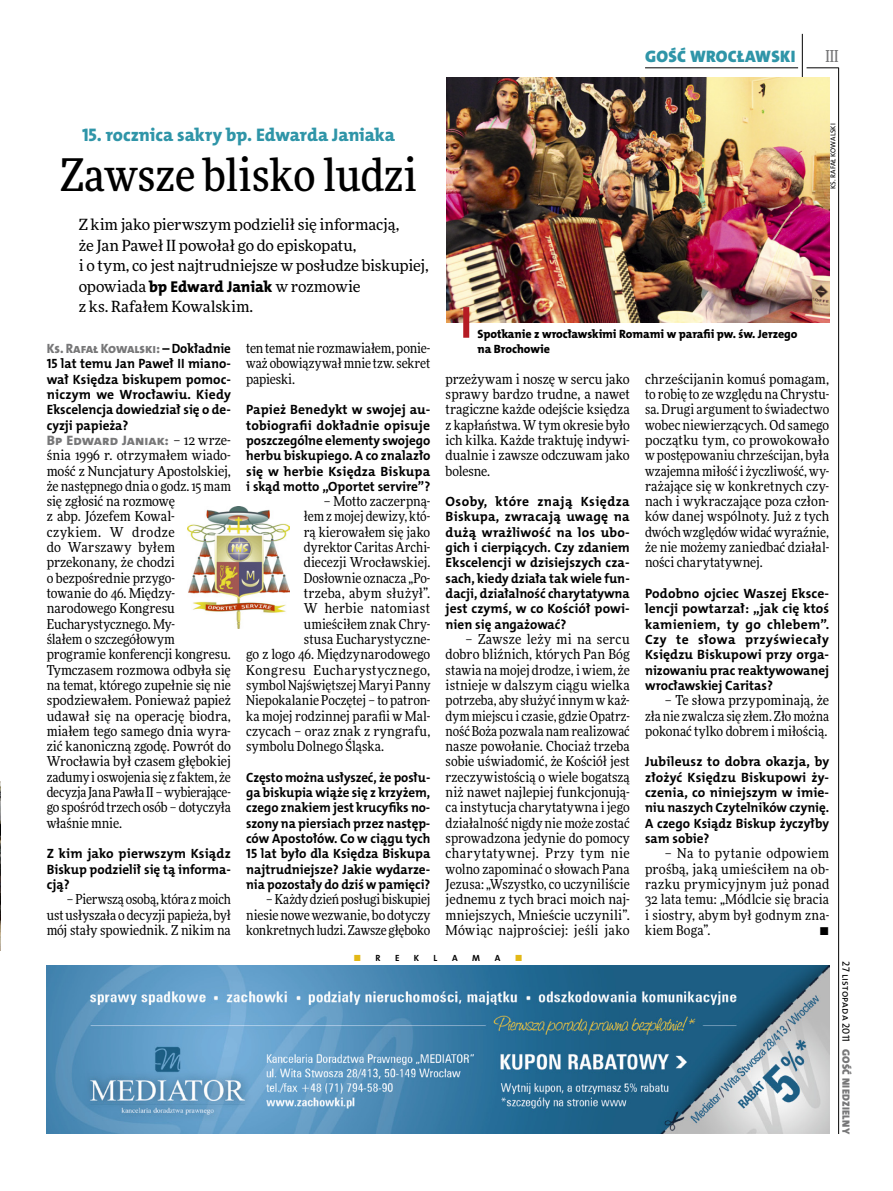
<style>
.page{position:relative;width:893px;height:1191px;background:#fff}
.page>*{position:absolute;margin:0;border:0;box-sizing:border-box;transform-origin:0 0}
.t1{font:500 45px "Freeday Narrow";color:#000}
.t2{font:18.3px "The Mix HP8 Ex Bld";letter-spacing:-.005em;color:#2f95a8}
.t3{font:16.65px "The Mix HP9 Blk";letter-spacing:.02em;color:#2f95a8}
.t4{font:500 16.5px "Freeday Narrow";color:#777778;scale:.9 1}
.t5{font:15.45px/20.4px "Freeday News";letter-spacing:-.01em;color:#000}
.t6{font:13.65px/15.3px "Freeday Narrow News";color:#000;text-align:justify}
.t7{font:13.65px "Freeday Narrow News";letter-spacing:.04em;color:#000}
.t8{font:13.65px "The Mix HP8 Ex Bld";color:#777778}
.t9{font:13.65px "Freeday Narrow News";letter-spacing:.02em;color:#000}
.t10{font:13.65px "Freeday Narrow News";letter-spacing:.025em;color:#000}
.t11{font:13.5px/15.3px "The Mix HP7 Bld";color:#000;text-align:justify}
.t12{font:13.5px/15.3px "The Mix HP7 Bld";color:#000;text-align:justify;scale:.96 1}
.t13{font:13.5px "The Mix HP8 Ex Bld";letter-spacing:-.01em;color:#777778;scale:.96 1}
.t14{font:12px/15.3px "The Mix HP8 Ex Bld";letter-spacing:-.005em;color:#000}
.t15{font:10.5px "The Mix HP5 Plain";color:#000}
.t16{font:10.5px "The Mix HP9 Blk";letter-spacing:.025em;color:#777778}
.t17{font:9px "The Mix HP7 Bld";color:#000}
.t18{font:9px "The Mix HP7 Bld";color:#e3b816}
.t19{font:7.2px "The Mix HP5 Plain";letter-spacing:.015em;color:#000}
.s1{font-family:"The Mix HP8 Ex Bld";font-size:15.75px}
.s2{font-family:"The Mix HP7 Bld";color:#000}
.s3{font-family:"Freeday Narrow News";color:#000}
.s4{color:#000}
</style>
<div class="page">
<hr style="left:806px;top:68px;width:33px;height:1px;background:#000">
<hr style="left:645px;top:68px;width:153px;height:1px;background:#000">
<hr style="left:838px;top:68px;width:1px;height:1066px;background:#000">
<hr style="left:802px;top:34px;width:1px;height:43px;background:#000">
<img style="left:47px;top:965px;width:782px;height:168px">
<img style="left:446px;top:77px;width:383px;height:245px">
<div style="left:463px;top:307px;width:6px;height:31px;background:#b51b24"></div>
<img style="left:188px;top:506px;width:102px;height:122px">
<img style="left:0;top:782px;width:1px;height:168px">
<p class="t3" style="left:645px;top:46px;width:152px">GOŚĆ WROCŁAWSKI</p>
<p class="t4" style="left:825px;top:46px;width:16px">III</p>
<h2 class="t2" style="left:82px;top:123px;width:314px">15. rocznica sakry bp. Edwarda Janiaka</h2>
<h1 class="t1" style="left:60px;top:147px;width:358px">Zawsze blisko ludzi</h1>
<p class="t5" style="left:79px;top:214px;width:352px">Z kim jako pierwszym podzielił się informacją,<br>że Jan Paweł II powołał go do episkopatu,<br>i o tym, co jest najtrudniejsze w posłudze biskupiej, opowiada <span class="s1">bp Edward Janiak</span> w rozmowie<br>z ks. Rafałem Kowalskim.</p>
<p class="t13" style="left:47px;top:340px;width:193px">Ks. Rafał Kowalski: <span class="s2">– Dokładnie</span></p>
<p class="t11" style="left:47px;top:356px;width:186px">15 lat temu Jan Paweł II miano&shy;wał Księdza biskupem pomoc&shy;niczym we Wrocławiu. Kiedy Ekscelencja dowiedział się o de&shy;cyzji papieża?</p>
<p class="t8" style="left:47px;top:431px;width:186px">Bp Edward Janiak: <span class="s3">– 12 wrze-</span></p>
<p class="t6" style="left:47px;top:447px;width:186px;text-align:left">śnia 1996 r. otrzymałem wiado&shy;mość z Nuncjatury Apostolskiej, że następnego dnia o godz. 15 mam się zgłosić na rozmowę<br>z abp. Józefem Kowal&shy;czykiem. W drodze<br>do Warszawy byłem przekonany, że chodzi<br>o bezpośrednie przygo-<br>towanie do 46. Między&shy;narodowego Kongresu<br>Eucharystycznego. My-<br>ślałem o szczegółowym programie konferencji kongresu.<br>Tymczasem rozmowa odbyła się na temat, którego zupełnie się nie spodziewałem. Ponieważ papież udawał się na operację biodra, miałem tego samego dnia wyra&shy;zić kanoniczną zgodę. Powrót do<br>Wrocławia był czasem głębokiej zadumy i oswojenia się z faktem, że decyzja Jana Pawła II – wybierające&shy;go spośród trzech osób – dotyczyła właśnie mnie.</p>
<p class="t11" style="left:47px;top:846px;width:186px">Z kim jako pierwszym Ksiądz Biskup podzielił się tą informa&shy;cją?</p>
<p class="t6" style="left:47px;top:891px;width:186px;text-indent:20px">– Pierwszą osobą, która z moich ust usłyszała o decyzji papieża, był mój stały spowiednik. Z nikim na</p>
<p class="t6" style="left:246px;top:340px;width:186px">ten temat nie rozmawiałem, ponie&shy;waż obowiązywał mnie tzw. sekret papieski.</p>
<p class="t11" style="left:246px;top:402px;width:186px">Papież Benedykt w swojej au&shy;tobiografii dokładnie opisuje poszczególne elementy swojego herbu biskupiego. A co znalazło się w herbie Księdza Biskupa i skąd motto „Oportet servire”?</p>
<p class="t6" style="left:323px;top:493px;width:108px">– Motto zaczerpną-</p>
<p class="t6" style="left:304px;top:509px;width:128px">łem z mojej dewizy, któ-</p>
<p class="t6" style="left:304px;top:524px;width:128px">rą kierowałem się jako</p>
<p class="t6" style="left:304px;top:539px;width:128px">dyrektor Caritas Archi-</p>
<p class="t6" style="left:304px;top:555px;width:128px">diecezji Wrocławskiej.</p>
<p class="t6" style="left:304px;top:570px;width:128px">Dosłownie oznacza „Po-</p>
<p class="t9" style="left:304px;top:585px;width:128px">trzeba, abym służył”.</p>
<p class="t10" style="left:304px;top:600px;width:128px">W herbie natomiast</p>
<p class="t6" style="left:304px;top:616px;width:128px">umieściłem znak Chry-</p>
<p class="t6" style="left:304px;top:631px;width:128px">stusa Eucharystyczne-</p>
<p class="t6" style="left:246px;top:646px;width:186px">go z logo 46. Międzynarodowego</p>
<p class="t7" style="left:246px;top:661px;width:186px">Kongresu Eucharystycznego,</p>
<p class="t6" style="left:246px;top:677px;width:186px">symbol Najświętszej Maryi Panny</p>
<p class="t6" style="left:246px;top:692px;width:186px">Niepokalanie Poczętej – to patron-</p>
<p class="t6" style="left:246px;top:708px;width:186px">ka mojej rodzinnej parafii w Mal-</p>
<p class="t6" style="left:246px;top:723px;width:186px">czycach – oraz znak z ryngrafu,</p>
<p class="t6" style="left:246px;top:738px;width:139px">symbolu Dolnego Śląska.</p>
<p class="t12" style="left:246px;top:769px;width:193px">Często można usłyszeć, że posłu&shy;ga biskupia wiąże się z krzyżem, czego znakiem jest krucyfiks no&shy;szony na piersiach przez następ&shy;ców Apostołów. Co w ciągu tych 15 lat było dla Księdza Biskupa najtrudniejsze? Jakie wydarze&shy;nia pozostały do dziś w pamięci?</p>
<p class="t6" style="left:246px;top:891px;width:186px;text-indent:20px">– Każdy dzień posługi biskupiej niesie nowe wezwanie, bo dotyczy konkretnych ludzi. Zawsze głęboko</p>
<p class="t19" style="left:828px;top:189px;width:67px;rotate:-90deg">ks. Rafał Kowalski</p>
<p class="t14" style="left:477px;top:326px;width:322px">Spotkanie z wrocławskimi Romami w parafii pw. św. Jerzego na Brochowie</p>
<p class="t6" style="left:446px;top:371px;width:186px">przeżywam i noszę w sercu jako sprawy bardzo trudne, a nawet tragiczne każde odejście księdza z kapłaństwa. W tym okresie było ich kilka. Każde traktuję indywi&shy;dualnie i zawsze odczuwam jako bolesne.</p>
<p class="t11" style="left:446px;top:494px;width:186px">Osoby, które znają Księdza Biskupa, zwracają uwagę na dużą wrażliwość na los ubo&shy;gich i cierpiących. Czy zdaniem Ekscelencji w dzisiejszych cza&shy;sach, kiedy działa tak wiele fun&shy;dacji, działalność charytatywna jest czymś, w co Kościół powi&shy;nien się angażować?</p>
<p class="t6" style="left:446px;top:631px;width:186px;text-indent:20px">– Zawsze leży mi na sercu dobro bliźnich, których Pan Bóg stawia na mojej drodze, i wiem, że istnieje w dalszym ciągu wielka potrzeba, aby służyć innym w każ&shy;dym miejscu i czasie, gdzie Opatrz&shy;ność Boża pozwala nam realizować nasze powołanie. Chociaż trzeba sobie uświadomić, że Kościół jest rzeczywistością o wiele bogatszą niż nawet najlepiej funkcjonują&shy;ca instytucja charytatywna i jego działalność nigdy nie może zostać sprowadzona jedynie do pomocy charytatywnej. Przy tym nie wolno zapominać o słowach Pana Jezusa: „Wszystko, co uczyniliście jednemu z tych braci moich naj&shy;mniejszych, Mnieście uczynili”.<br>Mówiąc najprościej: jeśli jako</p>
<p class="t6" style="left:645px;top:371px;width:186px">chrześcijanin komuś pomagam, to robię to ze względu na Chrystu&shy;sa. Drugi argument to świadectwo wobec niewierzących. Od samego początku tym, co prowokowało w postępowaniu chrześcijan, była wzajemna miłość i życzliwość, wy&shy;rażające się w konkretnych czy&shy;nach i wykraczające poza człon&shy;ków danej wspólnoty. Już z tych dwóch względów widać wyraźnie, że nie możemy zaniedbać działal&shy;ności charytatywnej.</p>
<p class="t11" style="left:645px;top:586px;width:186px">Podobno ojciec Waszej Eksce&shy;lencji powtarzał: „jak cię ktoś kamieniem, ty go chlebem”.<br>Czy te słowa przyświecały Księdzu Biskupowi przy orga&shy;nizowaniu prac reaktywowanej wrocławskiej Caritas?</p>
<p class="t6" style="left:645px;top:692px;width:186px;text-indent:20px">– Te słowa przypominają, że zła nie zwalcza się złem. Zło można pokonać tylko dobrem i miłością.</p>
<p class="t11" style="left:645px;top:754px;width:186px">Jubileusz to dobra okazja, by złożyć Księdzu Biskupowi ży&shy;czenia, co niniejszym w imie&shy;niu naszych Czytelników czynię.<br>A czego Ksiądz Biskup życzyłby sam sobie?</p>
<p class="t6" style="left:645px;top:845px;width:186px;text-indent:20px">– Na to pytanie odpowiem prośbą, jaką umieściłem na ob&shy;razku prymicyjnym już ponad 32 lata temu: „Módlcie się bracia i siostry, abym był godnym zna&shy;kiem Boga”.</p>
<p class="t6" style="left:819px;top:922px;width:11px">•</p>
<p class="t18" style="left:353px;top:952px;width:29px">■ <span class="s4">r</span></p>
<p class="t17" style="left:395px;top:952px;width:6px">e</p>
<p class="t17" style="left:414px;top:952px;width:6px">k</p>
<p class="t17" style="left:434px;top:952px;width:4px">l</p>
<p class="t17" style="left:452px;top:952px;width:7px">a</p>
<p class="t17" style="left:472px;top:952px;width:9px">m</p>
<p class="t17" style="left:495px;top:952px;width:7px">a</p>
<p class="t18" style="left:515px;top:952px;width:9px">■</p>
<p class="t15" style="left:853px;top:961px;width:82px;rotate:90deg">27 listopada 2011</p>
<p class="t16" style="left:853px;top:1049px;width:86px;rotate:90deg">GOŚĆ NIEDZIELNY</p>
</div>
